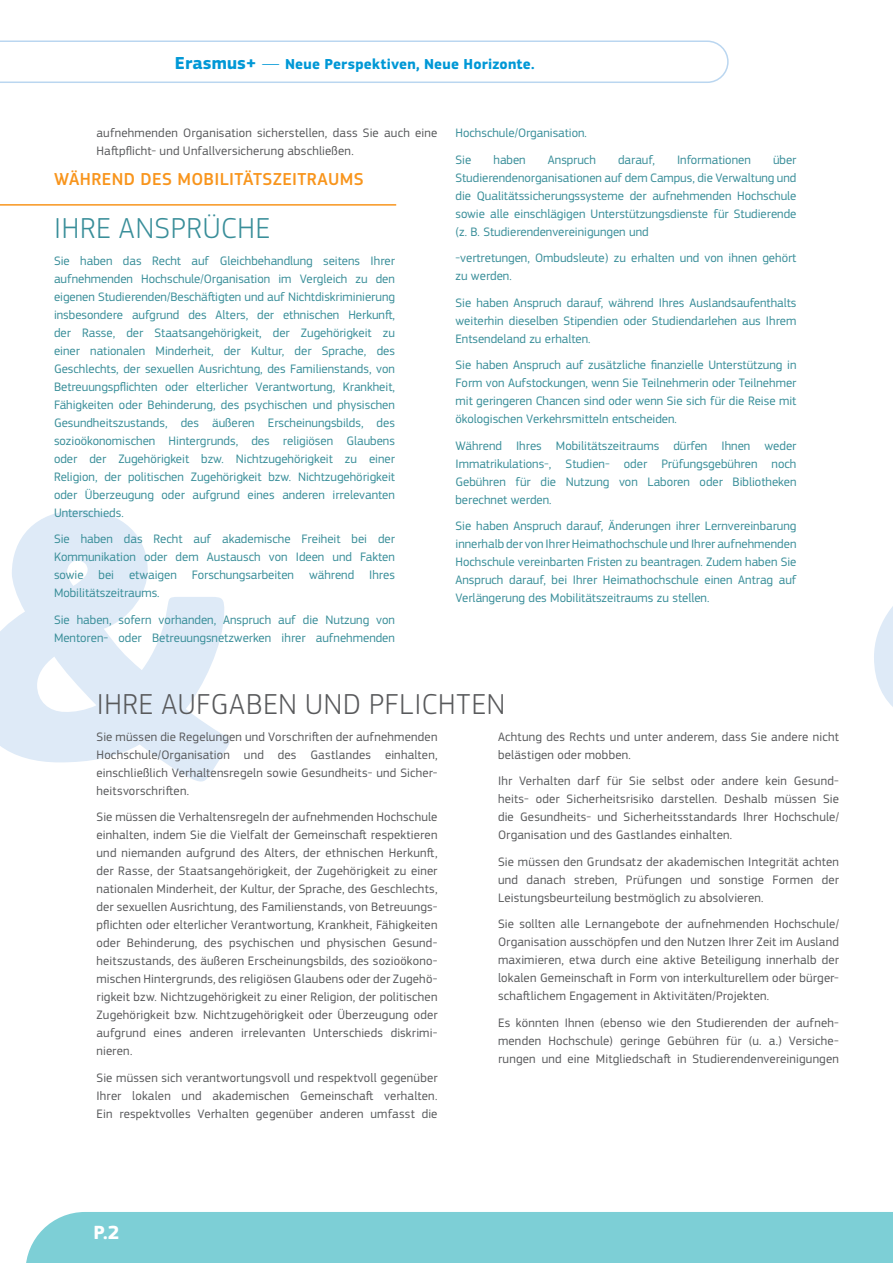
<style>
.page{position:relative;width:893px;height:1263px;background:#fff}
.page>*{position:absolute;margin:0;border:0;box-sizing:border-box;transform-origin:0 0}
.Title_2{font:300 30px "EC Square Sans Pro";letter-spacing:.03em;color:#58595b}
.chapter{font:300 30px "EC Square Sans Pro";letter-spacing:.03em;color:#398e99}
.t1{font:700 19.8px "EC Square Sans Pro";color:#fff}
.chapter-2{font:500 18px "EC Square Sans Pro";letter-spacing:.02em;color:#f8951d}
.t2{font:700 15px "EC Square Sans Pro";letter-spacing:.015em;color:#0098d6}
.body_entitl{font:12.75px/18px "EC Square Sans Pro";color:#398e99;text-align:justify}
.body_Oblig{font:12.75px/18px "EC Square Sans Pro";letter-spacing:.015em;color:#58595b;text-align:justify}
.s1{font-size:18px}
.s2{font-weight:300;font-size:18px}
</style>
<div class="page">
<div style="left:26px;top:1212px;width:867px;height:51px;background:#7dcfd6"></div>
<svg style="left:0;top:40px;width:729px;height:43px"></svg>
<svg style="left:0;top:510px;width:230px;height:272px;fill:#deeaf7"></svg>
<svg style="left:874px;top:606px;width:19px;height:101px"></svg>
<hr style="left:0;top:204px;width:396px;height:2px;background:#f8951d">
<p class="t2" style="left:175px;top:55px;width:361px"><span class="s1">Erasmus+</span> <span class="s2">—</span> Neue Perspektiven, Neue Horizonte.</p>
<p class="body_Oblig" style="left:97px;top:124px;width:342px">aufnehmenden Organisation sicherstellen, dass Sie auch eine<br>Haftpflicht- und Unfallversicherung abschließen.</p>
<p class="chapter-2" style="left:54px;top:169px;width:311px">WÄHREND DES MOBILITÄTSZEITRAUMS</p>
<p class="chapter" style="left:54px;top:211px;width:217px">IHRE ANSPRÜCHE</p>
<p class="body_entitl" style="left:54px;top:252px;width:342px">Sie haben das Recht auf Gleichbehandlung seitens Ihrer aufnehmenden Hochschule/Organisation im Vergleich zu den eigenen Studierenden/Beschäftigten und auf Nichtdiskriminierung insbesondere aufgrund des Alters, der ethnischen Herkunft, der Rasse, der Staatsangehörigkeit, der Zugehörigkeit zu einer nationalen Minderheit, der Kultur, der Sprache, des Geschlechts, der sexuellen Ausrichtung, des Familienstands, von Betreuungspflichten oder elterlicher Verantwortung, Krankheit, Fähigkeiten oder Behinderung, des psychischen und physischen Gesundheitszustands, des äußeren Erscheinungsbilds, des sozioökonomischen Hintergrunds, des religiösen Glaubens oder der Zugehörigkeit bzw. Nichtzugehörigkeit zu einer Religion, der politischen Zugehörigkeit bzw. Nichtzugehörigkeit oder Überzeugung oder aufgrund eines anderen irrelevanten Unterschieds.</p>
<p class="body_entitl" style="left:54px;top:530px;width:342px">Sie haben das Recht auf akademische Freiheit bei der Kommunikation oder dem Austausch von Ideen und Fakten sowie bei etwaigen Forschungsarbeiten während Ihres Mobilitätszeitraums.</p>
<p class="body_entitl" style="left:54px;top:611px;width:342px">Sie haben, sofern vorhanden, Anspruch auf die Nutzung von<br>Mentoren- oder Betreuungsnetzwerken ihrer aufnehmenden</p>
<p class="body_entitl" style="left:455px;top:124px;width:133px">Hochschule/Organisation.</p>
<p class="body_entitl" style="left:455px;top:151px;width:17px">Sie</p>
<p class="body_entitl" style="left:493px;top:151px;width:34px">haben</p>
<p class="body_entitl" style="left:548px;top:151px;width:49px">Anspruch</p>
<p class="body_entitl" style="left:618px;top:151px;width:38px">darauf,</p>
<p class="body_entitl" style="left:677px;top:151px;width:75px">Informationen</p>
<p class="body_entitl" style="left:455px;top:151px;width:342px;text-indent:318px">über Studierendenorganisationen auf dem Campus, die Verwaltung und die Qualitätssicherungssysteme der aufnehmenden Hochschule sowie alle einschlägigen Unterstützungsdienste für Studierende (z. B. Studierendenvereinigungen und</p>
<p class="body_entitl" style="left:455px;top:249px;width:342px">-vertretungen, Ombudsleute) zu erhalten und von ihnen gehört zu werden.</p>
<p class="body_entitl" style="left:455px;top:294px;width:342px">Sie haben Anspruch darauf, während Ihres Auslandsaufenthalts weiterhin dieselben Stipendien oder Studiendarlehen aus Ihrem Entsendeland zu erhalten.</p>
<p class="body_entitl" style="left:455px;top:356px;width:342px">Sie haben Anspruch auf zusätzliche finanzielle Unterstützung in Form von Aufstockungen, wenn Sie Teilnehmerin oder Teilnehmer mit geringeren Chancen sind oder wenn Sie sich für die Reise mit ökologischen Verkehrsmitteln entscheiden.</p>
<p class="body_entitl" style="left:455px;top:437px;width:342px">Während Ihres Mobilitätszeitraums dürfen Ihnen weder Immatrikulations-, Studien- oder Prüfungsgebühren noch Gebühren für die Nutzung von Laboren oder Bibliotheken berechnet werden.</p>
<p class="body_entitl" style="left:455px;top:517px;width:342px">Sie haben Anspruch darauf, Änderungen ihrer Lernvereinbarung innerhalb der von Ihrer Heimathochschule und Ihrer aufnehmenden Hochschule vereinbarten Fristen zu beantragen. Zudem haben Sie Anspruch darauf, bei Ihrer Heimathochschule einen Antrag auf Verlängerung des Mobilitätszeitraums zu stellen.</p>
<h1 class="Title_2" style="left:97px;top:687px;width:410px">IHRE AUFGABEN UND PFLICHTEN</h1>
<p class="body_Oblig" style="left:97px;top:728px;width:342px">Sie müssen die Regelungen und Vorschriften der aufnehmenden Hochschule/Organisation und des Gastlandes einhalten, einschließlich Verhaltensregeln sowie Gesundheits- und Sicher&shy;heitsvorschriften.</p>
<p class="body_Oblig" style="left:97px;top:808px;width:342px">Sie müssen die Verhaltensregeln der aufnehmenden Hochschule einhalten, indem Sie die Vielfalt der Gemeinschaft respektieren und niemanden aufgrund des Alters, der ethnischen Herkunft, der Rasse, der Staatsangehörigkeit, der Zugehörigkeit zu einer nationalen Minderheit, der Kultur, der Sprache, des Geschlechts, der sexuellen Ausrichtung, des Familienstands, von Betreuungs&shy;pflichten oder elterlicher Verantwortung, Krankheit, Fähigkeiten oder Behinderung, des psychischen und physischen Gesund&shy;heitszustands, des äußeren Erscheinungsbilds, des sozioökono&shy;mischen Hintergrunds, des religiösen Glaubens oder der Zugehö&shy;rigkeit bzw. Nichtzugehörigkeit zu einer Religion, der politischen Zugehörigkeit bzw. Nichtzugehörigkeit oder Überzeugung oder aufgrund eines anderen irrelevanten Unterschieds diskrimi&shy;nieren.</p>
<p class="body_Oblig" style="left:97px;top:1069px;width:342px">Sie müssen sich verantwortungsvoll und respektvoll gegenüber Ihrer lokalen und akademischen Gemeinschaft verhalten.<br>Ein respektvolles Verhalten gegenüber anderen umfasst die</p>
<p class="body_Oblig" style="left:498px;top:728px;width:342px">Achtung des Rechts und unter anderem, dass Sie andere nicht belästigen oder mobben.</p>
<p class="body_Oblig" style="left:498px;top:772px;width:342px">Ihr Verhalten darf für Sie selbst oder andere kein Gesund&shy;heits- oder Sicherheitsrisiko darstellen. Deshalb müssen Sie die Gesundheits- und Sicherheitsstandards Ihrer Hochschule/ Organisation und des Gastlandes einhalten.</p>
<p class="body_Oblig" style="left:498px;top:853px;width:342px">Sie müssen den Grundsatz der akademischen Integrität achten und danach streben, Prüfungen und sonstige Formen der Leistungsbeurteilung bestmöglich zu absolvieren.</p>
<p class="body_Oblig" style="left:498px;top:915px;width:342px">Sie sollten alle Lernangebote der aufnehmenden Hochschule/ Organisation ausschöpfen und den Nutzen Ihrer Zeit im Ausland maximieren, etwa durch eine aktive Beteiligung innerhalb der lokalen Gemeinschaft in Form von interkulturellem oder bürger&shy;schaftlichem Engagement in Aktivitäten/Projekten.</p>
<p class="body_Oblig" style="left:498px;top:1014px;width:342px">Es könnten Ihnen (ebenso wie den Studierenden der aufneh&shy;menden Hochschule) geringe Gebühren für (u. a.) Versiche&shy;rungen und eine Mitgliedschaft in Studierendenvereinigungen</p>
<h2 class="t1" style="left:94px;top:1220px;width:28px">P.2</h2>
</div>
